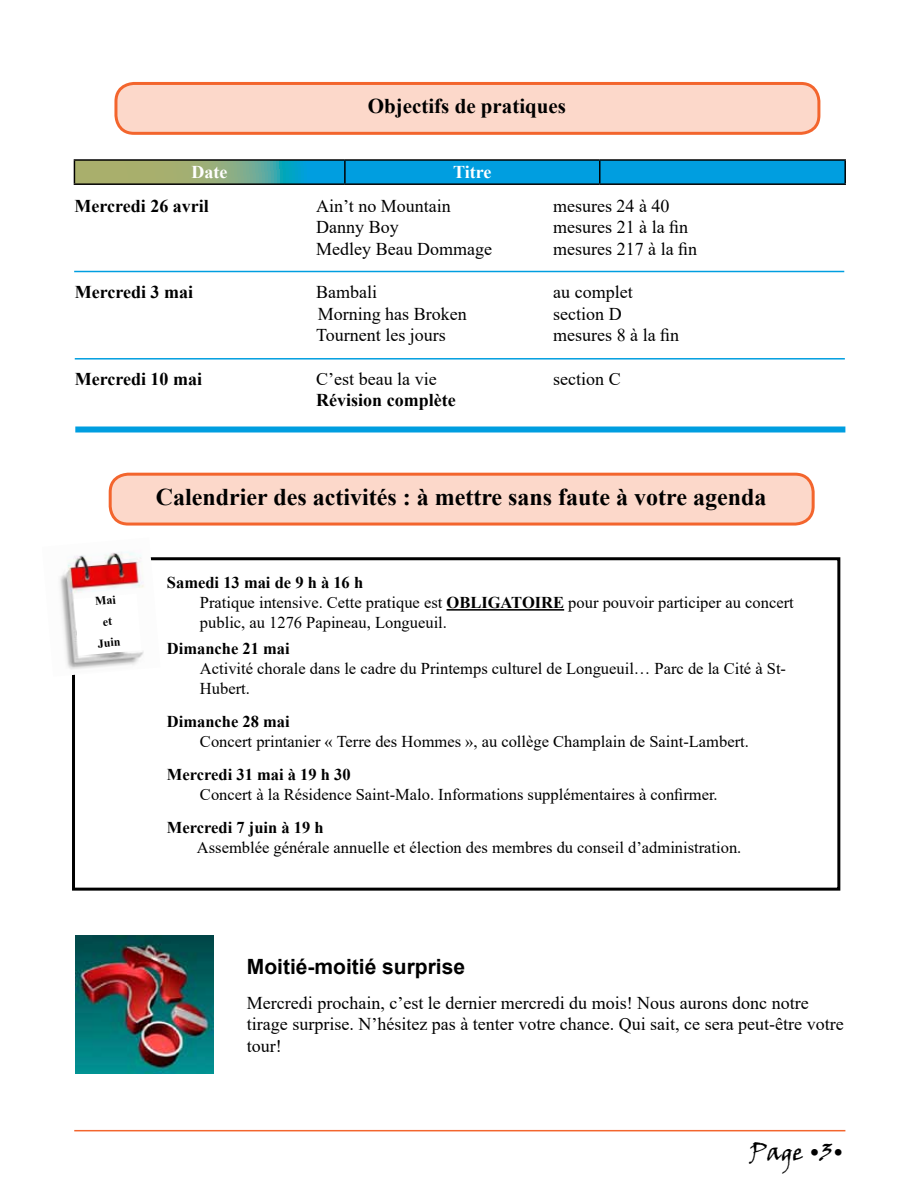
<style>
.page{position:relative;width:918px;height:1188px;background:#fff}
.page>*{position:absolute;margin:0;border:0;box-sizing:border-box;transform-origin:0 0}
.t1{font:700 24px "Times New Roman";color:#000}
.t2{font:24px "Viner Hand ITC";color:#000}
.t3{font:700 21px "Arial";color:#000}
.t4{font:700 21px "Times New Roman";color:#000}
.t5{font:18px/21.6px "Times New Roman";color:#000}
.t6{font:700 18px "Times New Roman";color:#000}
.t7{font:700 18px "Times New Roman";color:#fff}
.t8{font:16.5px/19.8px "Times New Roman";color:#000}
.t9{font:700 16.5px "Times New Roman";color:#000}
.t10{font:700 12px/21.1px "Times New Roman";color:#000;text-align:center}
.s1{font-weight:700}
</style>
<div class="page">
<hr style="left:74px;top:1130px;width:771px;height:1px;background:#f3652d">
<div style="left:116px;top:83px;width:703px;height:50px;background:#fcd8ca;border-radius:18px"></div>
<div style="left:114px;top:82px;width:706px;height:53px;border:3px solid #f3652d;border-radius:18px"></div>
<hr style="left:74px;top:159px;width:271px;height:2px;background:#000">
<svg style="left:74px;top:160px;width:770px;height:23px;background:#27a0c1"></svg>
<hr style="left:345px;top:159px;width:255px;height:2px;background:#000">
<hr style="left:344px;top:161px;width:2px;height:22px;background:#000">
<hr style="left:600px;top:159px;width:246px;height:2px;background:#000">
<hr style="left:599px;top:161px;width:2px;height:22px;background:#000">
<hr style="left:844px;top:161px;width:2px;height:22px;background:#000">
<hr style="left:74px;top:183px;width:271px;height:2px;background:#000">
<hr style="left:345px;top:183px;width:255px;height:2px;background:#000">
<hr style="left:600px;top:183px;width:246px;height:2px;background:#000">
<hr style="left:74px;top:271px;width:770px;height:1px;background:#009ee0">
<div style="left:75px;top:427px;width:770px;height:6px;background:#009ee0"></div>
<hr style="left:75px;top:358px;width:770px;height:2px;background:#009ee0">
<div style="left:110px;top:474px;width:703px;height:50px;background:#fcd8ca;border-radius:18px"></div>
<div style="left:109px;top:473px;width:706px;height:53px;border:3px solid #f3652d;border-radius:18px"></div>
<div style="left:72px;top:557px;width:768px;height:334px;border:3px solid #000"></div>
<img style="left:60px;top:551px;width:100px;height:126px">
<svg style="left:74px;top:594px;width:68px;height:62px"></svg>
<hr style="left:447px;top:609px;width:117px;height:2px;background:#000">
<img style="left:76px;top:936px;width:137px;height:137px">
<p class="t4" style="left:368px;top:91px;width:200px">Objectifs de pratiques</p>
<p class="t7" style="left:192px;top:159px;width:37px">Date</p>
<p class="t7" style="left:453px;top:159px;width:40px">Titre</p>
<p class="t6" style="left:75px;top:193px;width:136px">Mercredi 26 avril</p>
<p class="t5" style="left:316px;top:194px;width:136px">Ain’t no Mountain</p>
<p class="t5" style="left:553px;top:194px;width:118px">mesures 24 à 40</p>
<p class="t5" style="left:316px;top:216px;width:84px">Danny Boy</p>
<p class="t5" style="left:553px;top:216px;width:136px">mesures 21 à la fin</p>
<p class="t5" style="left:316px;top:238px;width:177px">Medley Beau Dommage</p>
<p class="t5" style="left:553px;top:238px;width:145px">mesures 217 à la fin</p>
<p class="t6" style="left:75px;top:279px;width:120px">Mercredi 3 mai</p>
<p class="t5" style="left:316px;top:281px;width:63px">Bambali</p>
<p class="t5" style="left:553px;top:281px;width:81px">au complet</p>
<p class="t5" style="left:318px;top:302px;width:150px">Morning has Broken</p>
<p class="t5" style="left:553px;top:302px;width:70px">section D</p>
<p class="t5" style="left:316px;top:324px;width:131px">Tournent les jours</p>
<p class="t5" style="left:553px;top:324px;width:127px">mesures 8 à la fin</p>
<p class="t6" style="left:75px;top:366px;width:129px">Mercredi 10 mai</p>
<p class="t5" style="left:316px;top:367px;width:122px">C’est beau la vie</p>
<p class="t5" style="left:553px;top:367px;width:69px">section C</p>
<p class="t6" style="left:316px;top:387px;width:141px">Révision complète</p>
<p class="t10" style="left:93px;top:591px;width:24px;rotate:-5deg">Mai et<br>Juin</p>
<h1 class="t1" style="left:156px;top:480px;width:612px">Calendrier des activités : à mettre sans faute à votre agenda</h1>
<p class="t8" style="left:200px;top:572px;width:595px;text-indent:-33px"><span class="s1">Samedi 13 mai de 9 h à 16 h<br></span>Pratique intensive. Cette pratique est <span class="s1">OBLIGATOIRE</span> pour pouvoir participer au concert public, au 1276 Papineau, Longueuil.</p>
<p class="t9" style="left:167px;top:637px;width:124px">Dimanche 21 mai</p>
<p class="t8" style="left:200px;top:658px;width:588px">Activité chorale dans le cadre du Printemps culturel de Longueuil… Parc de la Cité à St-<br>Hubert.</p>
<p class="t9" style="left:167px;top:710px;width:124px">Dimanche 28 mai</p>
<p class="t8" style="left:200px;top:731px;width:550px">Concert printanier « Terre des Hommes », au collège Champlain de Saint-Lambert.</p>
<p class="t9" style="left:167px;top:763px;width:185px">Mercredi 31 mai à 19 h 30</p>
<p class="t8" style="left:200px;top:784px;width:519px">Concert à la Résidence Saint-Malo. Informations supplémentaires à confirmer.</p>
<p class="t9" style="left:167px;top:816px;width:158px">Mercredi 7 juin à 19 h</p>
<p class="t8" style="left:197px;top:837px;width:546px">Assemblée générale annuelle et élection des membres du conseil d’administration.</p>
<p class="t3" style="left:247px;top:951px;width:220px">Moitié-moitié surprise</p>
<p class="t5" style="left:247px;top:991px;width:598px">Mercredi prochain, c’est le dernier mercredi du mois! Nous aurons donc notre tirage surprise. N’hésitez pas à tenter votre chance. Qui sait, ce sera peut-être votre tour!</p>
<h1 class="t2" style="left:750px;top:1137px;width:96px">Page •3•</h1>
</div>
